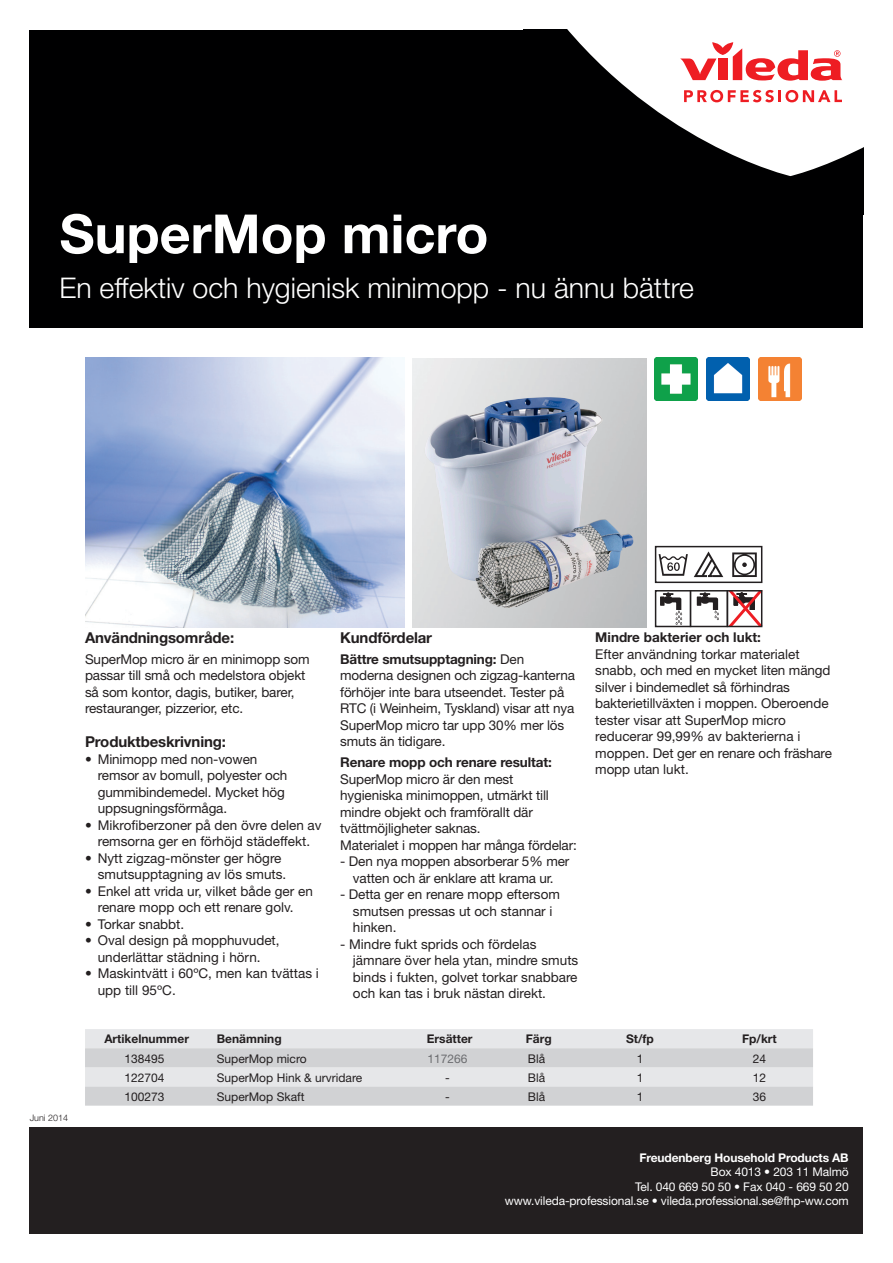
<style>
.page{position:relative;width:893px;height:1263px;background:#fff}
.page>*{position:absolute;margin:0;border:0;box-sizing:border-box;transform-origin:0 0}
.White_top_heading{font:700 54px "Helvetica Neue";color:#fff}
.White_subheading{font:300 28.5px "Helvetica Neue";color:#fff}
.Produkttekst_Subhead{font:700 15px "Helvetica Neue";letter-spacing:-.01em;color:#231f20}
.Produkttekst_PDS{font:13.5px/16.5px "Helvetica Neue";letter-spacing:-.01em;color:#231f20}
.Produkttekst_Subhead-2{font:13.5px/16.5px "Helvetica Neue";letter-spacing:-.01em;color:#231f20}
.Bullet_points{font:13.5px/16.5px "Helvetica Neue";color:#231f20;text-align:center}
.Produkttekst_PDS-2{font:700 13.5px "Helvetica Neue";color:#231f20}
.t1{font:12px "Helvetica Neue";letter-spacing:-.01em;color:#fff}
.Tabel_tekstlinier_le{font:12px "Helvetica Neue";color:#231f20}
.Tabel_headline{font:700 12px "Helvetica Neue";color:#231f20}
.t2{font:700 12px "Helvetica Neue";letter-spacing:-.01em;color:#fff}
.Tabel_headline_left{font:700 12px "Helvetica Neue";color:#231f20}
.Tabel_tekstlinier{font:12px "Helvetica Neue";color:#231f20}
.t3{font:12px "Helvetica Neue";color:#6c6d70}
.t4{font:300 9px "Helvetica Neue";color:#231f20}
.s1{font-weight:700}
</style>
<div class="page">
<img style="left:85px;top:357px;width:320px;height:270px">
<img style="left:425px;top:397px;width:209px;height:211px">
<svg style="left:85px;top:1029px;width:728px;height:77px;background:#dbdcde"></svg>
<div style="left:30px;top:30px;width:833px;height:297px;background:#000001"></div>
<svg style="left:568px;top:30px;width:295px;height:146px;fill:#fff"></svg>
<svg style="left:680px;top:42px;width:162px;height:39px;background:#f8a3a6"></svg>
<svg style="left:684px;top:90px;width:158px;height:12px;background:#f7a2a4"></svg>
<img style="left:758px;top:357px;width:43px;height:43px">
<img style="left:706px;top:357px;width:43px;height:43px">
<img style="left:655px;top:357px;width:43px;height:43px">
<div style="left:30px;top:1127px;width:833px;height:106px;background:#231f20"></div>
<svg style="left:659px;top:554px;width:29px;height:22px"></svg>
<svg style="left:694px;top:551px;width:29px;height:26px"></svg>
<svg style="left:732px;top:552px;width:25px;height:25px"></svg>
<div style="left:655px;top:546px;width:107px;height:37px;border:2px solid #231f20"></div>
<svg style="left:660px;top:593px;width:22px;height:31px"></svg>
<svg style="left:697px;top:593px;width:22px;height:27px"></svg>
<hr style="left:726px;top:590px;width:2px;height:37px;background:#231f20">
<hr style="left:690px;top:590px;width:1px;height:37px;background:#231f20">
<svg style="left:728px;top:591px;width:35px;height:35px"></svg>
<div style="left:655px;top:590px;width:107px;height:37px;border:2px solid #231f20"></div>
<p class="White_top_heading" style="left:60px;top:200px;width:430px">SuperMop micro</p>
<p class="White_subheading" style="left:60px;top:270px;width:636px">En effektiv och hygienisk minimopp - nu ännu bättre</p>
<p class="Produkttekst_Subhead" style="left:85px;top:629px;width:151px">Användningsområde:</p>
<p class="Produkttekst_Subhead-2" style="left:85px;top:651px;width:226px">SuperMop micro är en minimopp som passar till små och medelstora objekt så som kontor, dagis, butiker, barer, restauranger, pizzerior, etc.</p>
<p class="Produkttekst_Subhead" style="left:85px;top:732px;width:142px">Produktbeskrivning:</p>
<p class="Produkttekst_Subhead-2" style="left:98px;top:750px;width:191px;text-indent:-13px"><span class="s1">•</span> Minimopp med non-vowen remsor av bomull, polyester och gummibindemedel. Mycket hög uppsugningsförmåga.</p>
<p class="Bullet_points" style="left:85px;top:816px;width:238px">• Mikrofiberzoner på den övre delen av remsorna ger en förhöjd städeffekt.</p>
<p class="Bullet_points" style="left:98px;top:849px;width:190px;text-align:left;text-indent:-13px">• Nytt zigzag-mönster ger högre smutsupptagning av lös smuts.</p>
<p class="Bullet_points" style="left:85px;top:882px;width:229px">• Enkel att vrida ur, vilket både ger en renare mopp och ett renare golv.</p>
<p class="Bullet_points" style="left:85px;top:915px;width:101px">• Torkar snabbt.</p>
<p class="Bullet_points" style="left:85px;top:932px;width:196px">• Oval design på mopphuvudet, underlättar städning i hörn.</p>
<p class="Bullet_points" style="left:98px;top:965px;width:223px;text-align:left;text-indent:-13px">• Maskintvätt i 60ºC, men kan tvättas i upp till 95ºC.</p>
<p class="Produkttekst_Subhead" style="left:340px;top:629px;width:93px">Kundfördelar</p>
<p class="Produkttekst_Subhead-2" style="left:340px;top:651px;width:236px"><span class="s1">Bättre smutsupptagning:</span> Den moderna designen och zigzag-kanterna förhöjer inte bara utseendet. Tester på RTC (i Weinheim, Tyskland) visar att nya SuperMop micro tar upp 30% mer lös smuts än tidigare.</p>
<p class="Produkttekst_PDS" style="left:340px;top:754px;width:213px"><span class="s1">Renare mopp och renare resultat:<br></span>SuperMop micro är den mest hygieniska minimoppen, utmärkt till mindre objekt och framförallt där tvättmöjligheter saknas.</p>
<p class="Produkttekst_PDS" style="left:340px;top:836px;width:238px">Materialet i moppen har många fördelar:</p>
<p class="Produkttekst_PDS" style="left:340px;top:853px;width:231px;text-align:center">- Den nya moppen absorberar 5% mer vatten och är enklare att krama ur.</p>
<p class="Produkttekst_PDS" style="left:353px;top:886px;width:208px;text-indent:-13px">- Detta ger en renare mopp eftersom smutsen pressas ut och stannar i hinken.</p>
<p class="Produkttekst_PDS" style="left:353px;top:935px;width:227px;text-indent:-13px">- Mindre fukt sprids och fördelas jämnare över hela ytan, mindre smuts binds i fukten, golvet torkar snabbare och kan tas i bruk nästan direkt.</p>
<p class="Produkttekst_PDS-2" style="left:595px;top:629px;width:167px">Mindre bakterier och lukt:</p>
<p class="Produkttekst_PDS" style="left:595px;top:645px;width:238px">Efter användning torkar materialet snabb, och med en mycket liten mängd silver i bindemedlet så förhindras bakterietillväxten i moppen. Oberoende tester visar att SuperMop micro reducerar 99,99% av bakterierna i moppen. Det ger en renare och fräshare mopp utan lukt.</p>
<p class="t4" style="left:30px;top:1112px;width:40px">Juni 2014</p>
<p class="Tabel_headline" style="left:104px;top:1032px;width:86px">Artikelnummer</p>
<p class="Tabel_headline_left" style="left:217px;top:1032px;width:66px">Benämning</p>
<p class="Tabel_headline" style="left:427px;top:1032px;width:47px">Ersätter</p>
<p class="Tabel_headline" style="left:526px;top:1032px;width:28px">Färg</p>
<p class="Tabel_headline" style="left:626px;top:1032px;width:29px">St/fp</p>
<p class="Tabel_headline" style="left:742px;top:1032px;width:36px">Fp/krt</p>
<p class="Tabel_tekstlinier_le" style="left:125px;top:1051px;width:42px">138495</p>
<p class="Tabel_tekstlinier_le" style="left:217px;top:1051px;width:91px">SuperMop micro</p>
<p class="t3" style="left:428px;top:1051px;width:42px">117266</p>
<p class="Tabel_tekstlinier_le" style="left:528px;top:1051px;width:19px">Blå</p>
<p class="Tabel_tekstlinier" style="left:637px;top:1051px;width:8px">1</p>
<p class="Tabel_tekstlinier" style="left:753px;top:1051px;width:15px">24</p>
<p class="Tabel_tekstlinier_le" style="left:125px;top:1070px;width:42px">122704</p>
<p class="Tabel_tekstlinier_le" style="left:217px;top:1070px;width:147px">SuperMop Hink &amp; urvridare</p>
<p class="Tabel_tekstlinier_le" style="left:445px;top:1070px;width:6px">-</p>
<p class="Tabel_tekstlinier_le" style="left:528px;top:1070px;width:19px">Blå</p>
<p class="Tabel_tekstlinier" style="left:637px;top:1070px;width:8px">1</p>
<p class="Tabel_tekstlinier" style="left:753px;top:1070px;width:15px">12</p>
<p class="Tabel_tekstlinier_le" style="left:125px;top:1089px;width:42px">100273</p>
<p class="Tabel_tekstlinier_le" style="left:217px;top:1089px;width:89px">SuperMop Skaft</p>
<p class="Tabel_tekstlinier_le" style="left:445px;top:1089px;width:6px">-</p>
<p class="Tabel_tekstlinier_le" style="left:528px;top:1089px;width:19px">Blå</p>
<p class="Tabel_tekstlinier" style="left:637px;top:1089px;width:8px">1</p>
<p class="Tabel_tekstlinier" style="left:753px;top:1089px;width:15px">36</p>
<p class="t2" style="left:639px;top:1150px;width:211px">Freudenberg Household Products AB</p>
<p class="t1" style="left:711px;top:1165px;width:140px">Box 4013 • 203 11 Malmö</p>
<p class="t1" style="left:635px;top:1179px;width:215px">Tel. 040 669 50 50 • Fax 040 - 669 50 20</p>
<p class="t1" style="left:505px;top:1194px;width:345px">www.vileda-professional.se • vileda.professional.se@fhp-ww.com</p>
</div>
